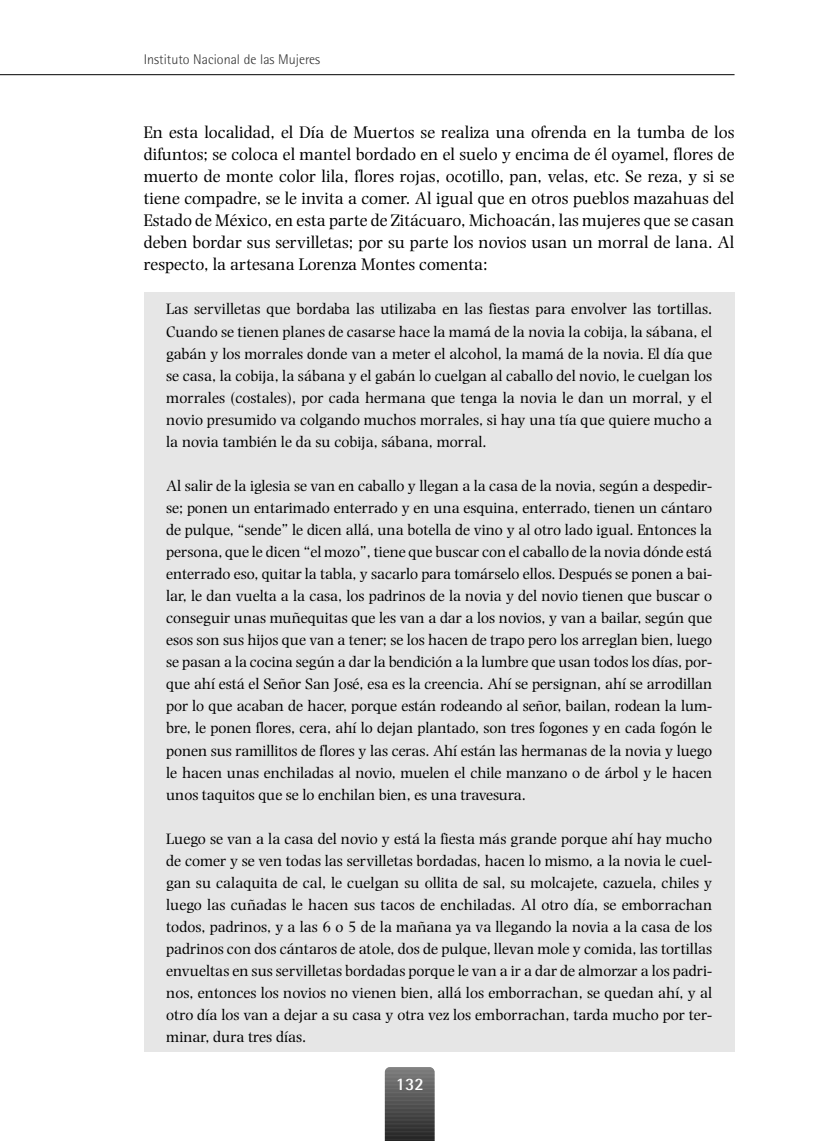
<style>
.page{position:relative;width:819px;height:1141px;background:#fff}
.page>*{position:absolute;margin:0;border:0;box-sizing:border-box;transform-origin:0 0}
.t1{font:17.5px/22.1px "Photina";color:#000;text-align:justify}
.t2{font:700 17.5px "Rotis Semi Sans";color:#fff}
.t3{font:15.75px/22.1px "Photina";color:#000;text-align:justify}
.t4{font:300 14px "Rotis Semi Sans";color:#333}
</style>
<div class="page">
<div style="left:144px;top:292px;width:590px;height:760px;background:#e6e6e6"></div>
<hr style="left:385px;top:1140px;width:49px;height:1px;background:#232323">
<hr style="left:385px;top:1139px;width:49px;height:1px;background:#242424">
<hr style="left:385px;top:1138px;width:49px;height:1px;background:#252525">
<hr style="left:385px;top:1137px;width:49px;height:1px;background:#262626">
<hr style="left:385px;top:1136px;width:49px;height:1px;background:#282828">
<hr style="left:385px;top:1135px;width:49px;height:1px;background:#292929">
<hr style="left:385px;top:1134px;width:49px;height:1px;background:#2a2a2a">
<hr style="left:385px;top:1133px;width:49px;height:1px;background:#2b2b2b">
<hr style="left:385px;top:1132px;width:49px;height:1px;background:#2d2d2d">
<hr style="left:385px;top:1131px;width:49px;height:1px;background:#2e2e2e">
<hr style="left:385px;top:1130px;width:49px;height:1px;background:#2f2f2f">
<hr style="left:385px;top:1129px;width:49px;height:1px;background:#303030">
<hr style="left:385px;top:1128px;width:49px;height:1px;background:#323232">
<hr style="left:385px;top:1127px;width:49px;height:1px;background:#333">
<hr style="left:385px;top:1126px;width:49px;height:1px;background:#343434">
<hr style="left:385px;top:1125px;width:49px;height:1px;background:#353535">
<hr style="left:385px;top:1124px;width:49px;height:1px;background:#373737">
<hr style="left:385px;top:1123px;width:49px;height:1px;background:#383838">
<hr style="left:385px;top:1122px;width:49px;height:1px;background:#393939">
<hr style="left:385px;top:1121px;width:49px;height:1px;background:#3a3a3a">
<hr style="left:385px;top:1120px;width:49px;height:1px;background:#3c3c3c">
<hr style="left:385px;top:1119px;width:49px;height:1px;background:#3d3d3d">
<hr style="left:385px;top:1118px;width:49px;height:1px;background:#3e3e3e">
<hr style="left:385px;top:1117px;width:49px;height:1px;background:#3f3f3f">
<hr style="left:385px;top:1116px;width:49px;height:1px;background:#414141">
<hr style="left:385px;top:1115px;width:49px;height:1px;background:#424242">
<hr style="left:385px;top:1114px;width:49px;height:1px;background:#434343">
<hr style="left:385px;top:1113px;width:49px;height:1px;background:#444">
<hr style="left:385px;top:1112px;width:49px;height:1px;background:#464646">
<hr style="left:385px;top:1111px;width:49px;height:1px;background:#474747">
<hr style="left:385px;top:1110px;width:49px;height:1px;background:#484848">
<hr style="left:385px;top:1109px;width:49px;height:1px;background:#494949">
<hr style="left:385px;top:1108px;width:49px;height:1px;background:#4b4b4b">
<hr style="left:385px;top:1107px;width:49px;height:1px;background:#4c4c4c">
<hr style="left:385px;top:1106px;width:49px;height:1px;background:#4d4d4d">
<hr style="left:385px;top:1105px;width:49px;height:1px;background:#4e4e4e">
<hr style="left:385px;top:1104px;width:49px;height:1px;background:#505050">
<hr style="left:385px;top:1103px;width:49px;height:1px;background:#515151">
<hr style="left:385px;top:1102px;width:49px;height:1px;background:#525252">
<hr style="left:385px;top:1101px;width:49px;height:1px;background:#545454">
<hr style="left:385px;top:1100px;width:49px;height:1px;background:#555">
<hr style="left:385px;top:1099px;width:49px;height:1px;background:#565656">
<hr style="left:385px;top:1098px;width:49px;height:1px;background:#575757">
<hr style="left:385px;top:1097px;width:49px;height:1px;background:#595959">
<hr style="left:385px;top:1096px;width:49px;height:1px;background:#5a5a5a">
<hr style="left:385px;top:1095px;width:49px;height:1px;background:#5b5b5b">
<hr style="left:385px;top:1094px;width:49px;height:1px;background:#5c5c5c">
<hr style="left:385px;top:1093px;width:49px;height:1px;background:#5e5e5e">
<hr style="left:385px;top:1092px;width:49px;height:1px;background:#5f5f5f">
<hr style="left:385px;top:1091px;width:49px;height:1px;background:#606060">
<hr style="left:385px;top:1090px;width:49px;height:1px;background:#616161">
<hr style="left:385px;top:1089px;width:49px;height:1px;background:#636363">
<hr style="left:385px;top:1088px;width:49px;height:1px;background:#646464">
<hr style="left:385px;top:1087px;width:49px;height:1px;background:#656565">
<hr style="left:385px;top:1086px;width:49px;height:1px;background:#666">
<hr style="left:385px;top:1085px;width:49px;height:1px;background:#686868">
<hr style="left:385px;top:1084px;width:49px;height:1px;background:#696969">
<hr style="left:385px;top:1083px;width:49px;height:1px;background:#6a6a6a">
<hr style="left:385px;top:1082px;width:49px;height:1px;background:#6b6b6b">
<hr style="left:385px;top:1081px;width:49px;height:1px;background:#6d6d6d">
<hr style="left:385px;top:1080px;width:49px;height:1px;background:#6e6e6e">
<hr style="left:385px;top:1079px;width:49px;height:1px;background:#6f6f6f">
<hr style="left:385px;top:1078px;width:49px;height:1px;background:#707070">
<hr style="left:385px;top:1077px;width:49px;height:1px;background:#727272">
<hr style="left:385px;top:1076px;width:49px;height:1px;background:#737373">
<hr style="left:385px;top:1075px;width:49px;height:1px;background:#747474">
<hr style="left:385px;top:1074px;width:49px;height:1px;background:#757575">
<hr style="left:385px;top:1073px;width:49px;height:1px;background:#777">
<hr style="left:385px;top:1072px;width:49px;height:1px;background:#787878">
<hr style="left:385px;top:1071px;width:49px;height:1px;background:#797979">
<hr style="left:385px;top:1070px;width:49px;height:1px;background:#7a7a7a">
<hr style="left:385px;top:1069px;width:49px;height:1px;background:#7c7c7c">
<hr style="left:385px;top:1068px;width:49px;height:1px;background:#7d7d7d">
<hr style="left:385px;top:1067px;width:49px;height:1px;background:#7f7f7f">
<hr style="left:0;top:74px;width:734px;height:1px;background:#000">
<p class="t4" style="left:144px;top:55px;width:178px">Instituto Nacional de las Mujeres</p>
<p class="t1" style="left:144px;top:123px;width:592px">En esta localidad, el Día de Muertos se realiza una ofrenda en la tumba de los difuntos; se coloca el mantel bordado en el suelo y encima de él oyamel, flores de muerto de monte color lila, flores rojas, ocotillo, pan, velas, etc. Se reza, y si se tiene compadre, se le invita a comer. Al igual que en otros pueblos mazahuas del Estado de México, en esta parte de Zitácuaro, Michoacán, las mujeres que se casan deben bordar sus servilletas; por su parte los novios usan un morral de lana. Al respecto, la artesana Lorenza Montes comenta:</p>
<p class="t3" style="left:166px;top:299px;width:547px">Las servilletas que bordaba las utilizaba en las fiestas para envolver las tortillas.<br>Cuando se tienen planes de casarse hace la mamá de la novia la cobija, la sábana, el gabán y los morrales donde van a meter el alcohol, la mamá de la novia. El día que se casa, la cobija, la sábana y el gabán lo cuelgan al caballo del novio, le cuelgan los morrales (costales), por cada hermana que tenga la novia le dan un morral, y el novio presumido va colgando muchos morrales, si hay una tía que quiere mucho a la novia también le da su cobija, sábana, morral.</p>
<p class="t3" style="left:166px;top:476px;width:547px">Al salir de la iglesia se van en caballo y llegan a la casa de la novia, según a despedir&shy;se; ponen un entarimado enterrado y en una esquina, enterrado, tienen un cántaro de pulque, “sende” le dicen allá, una botella de vino y al otro lado igual. Entonces la persona, que le dicen “el mozo”, tiene que buscar con el caballo de la novia dónde está enterrado eso, quitar la tabla, y sacarlo para tomárselo ellos. Después se ponen a bai&shy;lar, le dan vuelta a la casa, los padrinos de la novia y del novio tienen que buscar o conseguir unas muñequitas que les van a dar a los novios, y van a bailar, según que esos son sus hijos que van a tener; se los hacen de trapo pero los arreglan bien, luego se pasan a la cocina según a dar la bendición a la lumbre que usan todos los días, por&shy;que ahí está el Señor San José, esa es la creencia. Ahí se persignan, ahí se arrodillan por lo que acaban de hacer, porque están rodeando al señor, bailan, rodean la lum&shy;bre, le ponen flores, cera, ahí lo dejan plantado, son tres fogones y en cada fogón le ponen sus ramillitos de flores y las ceras. Ahí están las hermanas de la novia y luego le hacen unas enchiladas al novio, muelen el chile manzano o de árbol y le hacen unos taquitos que se lo enchilan bien, es una travesura.</p>
<p class="t3" style="left:166px;top:829px;width:547px">Luego se van a la casa del novio y está la fiesta más grande porque ahí hay mucho de comer y se ven todas las servilletas bordadas, hacen lo mismo, a la novia le cuel&shy;gan su calaquita de cal, le cuelgan su ollita de sal, su molcajete, cazuela, chiles y luego las cuñadas le hacen sus tacos de enchiladas. Al otro día, se emborrachan todos, padrinos, y a las 6 o 5 de la mañana ya va llegando la novia a la casa de los padrinos con dos cántaros de atole, dos de pulque, llevan mole y comida, las tortillas envueltas en sus servilletas bordadas porque le van a ir a dar de almorzar a los padri&shy;nos, entonces los novios no vienen bien, allá los emborrachan, se quedan ahí, y al otro día los van a dejar a su casa y otra vez los emborrachan, tarda mucho por ter&shy;minar, dura tres días.</p>
<p class="t2" style="left:396px;top:1078px;width:30px">132</p>
</div>
